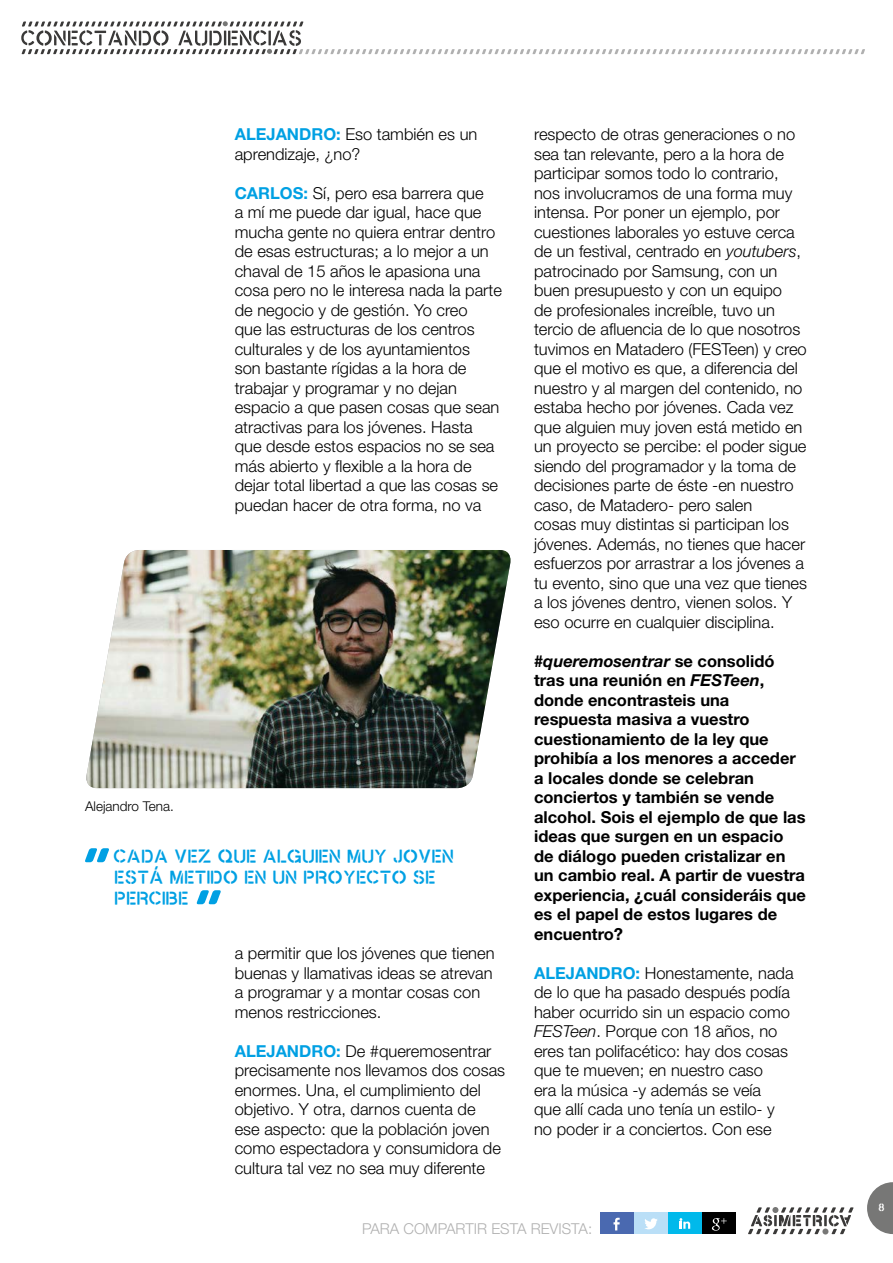
<style>
.page{position:relative;width:893px;height:1263px;background:#fff}
.page>*{position:absolute;margin:0;border:0;box-sizing:border-box;transform-origin:0 0}
.Destacado{font:18px/21px "ASIMETRICA STENCIL PRO Regular";color:#00a0e3}
.Texto{font:300 16.5px/19.5px "Helvetica Neue LT Std";color:#000}
.Texto-2{font:700 16.5px/19.5px "Helvetica Neue LT Std";color:#000}
.t1{font:300 15px "Helvetica Neue LT Std";color:#b0b0b0}
.Nota{font:300 13.5px "Helvetica Neue LT Std";color:#000}
.t2{font:10.5px "ASIMETRICA STENCIL PRO Regular";color:#fff}
.s1{font-weight:700;color:#00a0e3}
.s2{font-style:italic}
</style>
<div class="page">
<svg style="left:21px;top:21px;width:844px;height:33px"></svg>
<svg style="left:748px;top:1207px;width:106px;height:27px"></svg>
<svg style="left:867px;top:1182px;width:26px;height:52px"></svg>
<div style="left:702px;top:1213px;width:34px;height:21px;background:#000"></div>
<svg style="left:712px;top:1218px;width:15px;height:12px"></svg>
<div style="left:668px;top:1213px;width:34px;height:21px;background:#00b9eb"></div>
<svg style="left:679px;top:1218px;width:11px;height:11px"></svg>
<div style="left:634px;top:1213px;width:34px;height:21px;background:#badff7"></div>
<svg style="left:645px;top:1218px;width:13px;height:11px"></svg>
<div style="left:600px;top:1213px;width:34px;height:21px;background:#4a69b0"></div>
<svg style="left:613px;top:1217px;width:7px;height:13px"></svg>
<svg style="left:85px;top:848px;width:24px;height:14px"></svg>
<svg style="left:196px;top:890px;width:25px;height:14px"></svg>
<img style="left:86px;top:550px;width:425px;height:238px">
<p class="Texto" style="left:235px;top:124px;width:244px"><span class="s1">ALEJANDRO:</span> Eso también es un aprendizaje, ¿no?</p>
<p class="Texto" style="left:235px;top:183px;width:269px"><span class="s1">CARLOS:</span> Sí, pero esa barrera que<br>a mí me puede dar igual, hace que mucha gente no quiera entrar dentro de esas estructuras; a lo mejor a un chaval de 15 años le apasiona una cosa pero no le interesa nada la parte de negocio y de gestión. Yo creo<br>que las estructuras de los centros culturales y de los ayuntamientos<br>son bastante rígidas a la hora de trabajar y programar y no dejan espacio a que pasen cosas que sean atractivas para los jóvenes. Hasta que desde estos espacios no se sea más abierto y flexible a la hora de dejar total libertad a que las cosas se puedan hacer de otra forma, no va</p>
<p class="Nota" style="left:85px;top:797px;width:90px">Alejandro Tena.</p>
<p class="Destacado" style="left:113px;top:845px;width:342px">CADA VEZ QUE ALGUIEN MUY JOVEN<br>ESTÁ METIDO EN UN PROYECTO SE<br>PERCIBE</p>
<p class="Texto" style="left:235px;top:943px;width:261px">a permitir que los jóvenes que tienen buenas y llamativas ideas se atrevan a programar y a montar cosas con menos restricciones.</p>
<p class="Texto" style="left:235px;top:1041px;width:272px"><span class="s1">ALEJANDRO:</span> De #queremosentrar precisamente nos llevamos dos cosas enormes. Una, el cumplimiento del objetivo. Y otra, darnos cuenta de<br>ese aspecto: que la población joven como espectadora y consumidora de cultura tal vez no sea muy diferente</p>
<p class="Texto" style="left:534px;top:124px;width:274px">respecto de otras generaciones o no sea tan relevante, pero a la hora de participar somos todo lo contrario, nos involucramos de una forma muy intensa. Por poner un ejemplo, por cuestiones laborales yo estuve cerca de un festival, centrado en <span class="s2">youtubers</span>, patrocinado por Samsung, con un buen presupuesto y con un equipo<br>de profesionales increíble, tuvo un tercio de afluencia de lo que nosotros tuvimos en Matadero (FESTeen) y creo que el motivo es que, a diferencia del nuestro y al margen del contenido, no estaba hecho por jóvenes. Cada vez que alguien muy joven está metido en un proyecto se percibe: el poder sigue siendo del programador y la toma de decisiones parte de éste -en nuestro caso, de Matadero- pero salen<br>cosas muy distintas si participan los jóvenes. Además, no tienes que hacer esfuerzos por arrastrar a los jóvenes a tu evento, sino que una vez que tienes a los jóvenes dentro, vienen solos. Y eso ocurre en cualquier disciplina.</p>
<p class="Texto-2" style="left:534px;top:651px;width:273px"><span class="s2">#queremosentrar</span> se consolidó tras una reunión en <span class="s2">FESTeen</span>, donde encontrasteis una respuesta masiva a vuestro cuestionamiento de la ley que prohibía a los menores a acceder a locales donde se celebran conciertos y también se vende alcohol. Sois el ejemplo de que las ideas que surgen en un espacio de diálogo pueden cristalizar en un cambio real. A partir de vuestra experiencia, ¿cuál consideráis que es el papel de estos lugares de encuentro?</p>
<p class="Texto" style="left:534px;top:963px;width:261px"><span class="s1">ALEJANDRO:</span> Honestamente, nada de lo que ha pasado después podía haber ocurrido sin un espacio como<br><span class="s2">FESTeen</span>. Porque con 18 años, no eres tan polifacético: hay dos cosas que te mueven; en nuestro caso<br>era la música -y además se veía<br>que allí cada uno tenía un estilo- y no poder ir a conciertos. Con ese</p>
<p class="t1" style="left:362px;top:1219px;width:232px">PARA COMPARTIR ESTA REVISTA:</p>
<p class="t2" style="left:878px;top:1201px;width:8px">8</p>
</div>
